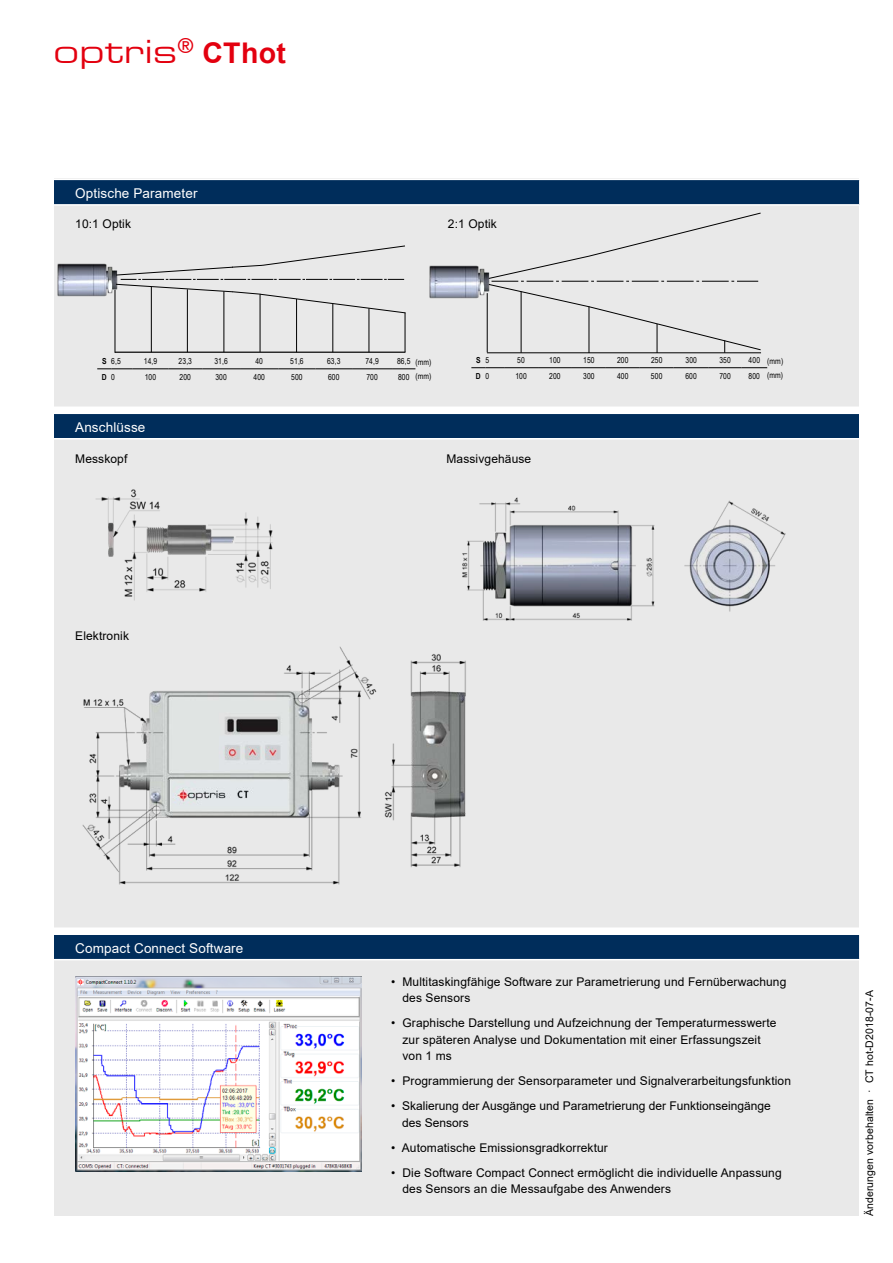
<style>
.page{position:relative;width:893px;height:1263px;background:#fff}
.page>*{position:absolute;margin:0;border:0;box-sizing:border-box;transform-origin:0 0}
.t1{font:31.5px "Eurostile Ex Two Normal";letter-spacing:.01em;color:#e3000f}
.t2{font:13.5px "Arial";letter-spacing:.01em;color:#fff}
.t3{font:12px/16.5px "Arial";letter-spacing:.01em;color:#000}
.t4{font:10.5px "Arial";letter-spacing:.01em;color:#000}
.t5{font:8.25px "Arial Narrow";letter-spacing:.01em;color:#000}
.t6{font:700 8.25px "Arial Narrow";color:#000}
.s1{font-family:"Arial";font-weight:700;font-size:28.5px}
.s2{font-weight:700}
.s3{font-weight:400}
</style>
<div class="page">
<div style="left:54px;top:179px;width:805px;height:1037px;background:#e9e9e9"></div>
<svg style="left:471px;top:367px;width:33px;height:1px"></svg>
<hr style="left:504px;top:367px;width:34px;height:1px;background:#000">
<hr style="left:538px;top:367px;width:34px;height:1px;background:#000">
<hr style="left:572px;top:367px;width:34px;height:1px;background:#000">
<hr style="left:606px;top:367px;width:34px;height:1px;background:#000">
<hr style="left:640px;top:367px;width:34px;height:1px;background:#000">
<hr style="left:674px;top:367px;width:35px;height:1px;background:#000">
<hr style="left:709px;top:367px;width:32px;height:1px;background:#000">
<svg style="left:741px;top:367px;width:26px;height:1px"></svg>
<svg style="left:486px;top:212px;width:275px;height:141px"></svg>
<img style="left:57px;top:263px;width:58px;height:38px">
<img style="left:429px;top:261px;width:64px;height:42px">
<div style="left:54px;top:179px;width:806px;height:26px;background:#002d5b"></div>
<hr style="left:54px;top:179px;width:806px;height:1px;background:#fff">
<svg style="left:859px;top:180px;width:1px;height:24px"></svg>
<hr style="left:54px;top:204px;width:806px;height:2px;background:#fff">
<div style="left:54px;top:413px;width:806px;height:26px;background:#002d5b"></div>
<svg style="left:859px;top:414px;width:1px;height:24px"></svg>
<hr style="left:54px;top:438px;width:806px;height:1px;background:#fff">
<div style="left:47px;top:406px;width:820px;height:8px;background:#fff"></div>
<div style="left:54px;top:934px;width:806px;height:26px;background:#002d5b"></div>
<svg style="left:859px;top:935px;width:1px;height:24px"></svg>
<hr style="left:54px;top:959px;width:806px;height:1px;background:#fff">
<div style="left:47px;top:927px;width:820px;height:8px;background:#fff"></div>
<img style="left:75px;top:977px;width:287px;height:194px">
<img style="left:96px;top:489px;width:177px;height:112px">
<img style="left:462px;top:497px;width:324px;height:124px">
<svg style="left:97px;top:369px;width:36px;height:1px"></svg>
<hr style="left:133px;top:369px;width:35px;height:1px;background:#000">
<hr style="left:168px;top:369px;width:34px;height:1px;background:#000">
<hr style="left:202px;top:369px;width:38px;height:1px;background:#000">
<hr style="left:240px;top:369px;width:39px;height:1px;background:#000">
<hr style="left:279px;top:369px;width:36px;height:1px;background:#000">
<hr style="left:315px;top:369px;width:37px;height:1px;background:#000">
<hr style="left:352px;top:369px;width:40px;height:1px;background:#000">
<svg style="left:392px;top:369px;width:23px;height:1px"></svg>
<svg style="left:115px;top:245px;width:291px;height:69px"></svg>
<hr style="left:151px;top:287px;width:1px;height:65px;background:#000">
<hr style="left:187px;top:289px;width:1px;height:63px;background:#000">
<hr style="left:224px;top:291px;width:1px;height:61px;background:#000">
<hr style="left:260px;top:294px;width:1px;height:58px;background:#000">
<hr style="left:296px;top:299px;width:1px;height:53px;background:#000">
<hr style="left:332px;top:304px;width:1px;height:48px;background:#000">
<hr style="left:369px;top:308px;width:1px;height:44px;background:#000">
<hr style="left:405px;top:313px;width:1px;height:39px;background:#000">
<hr style="left:115px;top:352px;width:290px;height:1px;background:#000">
<hr style="left:115px;top:290px;width:1px;height:63px;background:#000">
<img style="left:82px;top:646px;width:384px;height:239px">
<h1 class="t1" style="left:54px;top:30px;width:234px">optris<sup>®</sup> <span class="s1">CThot</span></h1>
<p class="t2" style="left:75px;top:184px;width:124px">Optische Parameter</p>
<p class="t3" style="left:75px;top:215px;width:57px">10:1 Optik</p>
<p class="t3" style="left:448px;top:215px;width:50px">2:1 Optik</p>
<p class="t5" style="left:102px;top:355px;width:20px"><span class="s2">S</span> 6,5</p>
<p class="t5" style="left:144px;top:355px;width:15px">14,9</p>
<p class="t5" style="left:179px;top:355px;width:15px">23,3</p>
<p class="t5" style="left:214px;top:355px;width:15px">31,6</p>
<p class="t5" style="left:255px;top:355px;width:9px">40</p>
<p class="t5" style="left:290px;top:355px;width:15px">51,6</p>
<p class="t5" style="left:327px;top:355px;width:15px">63,3</p>
<p class="t5" style="left:365px;top:355px;width:15px">74,9</p>
<p class="t5" style="left:397px;top:355px;width:36px">86,5 (mm)</p>
<p class="t6" style="left:102px;top:371px;width:15px">D <span class="s3">0</span></p>
<p class="t5" style="left:145px;top:371px;width:13px">100</p>
<p class="t5" style="left:180px;top:371px;width:13px">200</p>
<p class="t5" style="left:215px;top:371px;width:13px">300</p>
<p class="t5" style="left:254px;top:371px;width:13px">400</p>
<p class="t5" style="left:291px;top:371px;width:13px">500</p>
<p class="t5" style="left:328px;top:371px;width:13px">600</p>
<p class="t5" style="left:366px;top:371px;width:13px">700</p>
<p class="t5" style="left:398px;top:370px;width:35px">800 (mm)</p>
<p class="t2" style="left:75px;top:417px;width:72px">Anschlüsse</p>
<p class="t6" style="left:476px;top:354px;width:15px">S <span class="s3">5</span></p>
<p class="t5" style="left:517px;top:354px;width:9px">50</p>
<p class="t5" style="left:549px;top:354px;width:13px">100</p>
<p class="t5" style="left:583px;top:354px;width:13px">150</p>
<p class="t5" style="left:617px;top:354px;width:13px">200</p>
<p class="t5" style="left:651px;top:354px;width:13px">250</p>
<p class="t5" style="left:685px;top:354px;width:13px">300</p>
<p class="t5" style="left:719px;top:354px;width:13px">350</p>
<p class="t5" style="left:749px;top:355px;width:36px">400 (mm)</p>
<p class="t6" style="left:476px;top:369px;width:15px">D <span class="s3">0</span></p>
<p class="t5" style="left:515px;top:370px;width:13px">100</p>
<p class="t5" style="left:549px;top:370px;width:13px">200</p>
<p class="t5" style="left:583px;top:370px;width:13px">300</p>
<p class="t5" style="left:617px;top:370px;width:13px">400</p>
<p class="t5" style="left:651px;top:370px;width:13px">500</p>
<p class="t5" style="left:685px;top:370px;width:13px">600</p>
<p class="t5" style="left:719px;top:370px;width:13px">700</p>
<p class="t5" style="left:749px;top:369px;width:36px">800 (mm)</p>
<p class="t3" style="left:75px;top:450px;width:54px">Messkopf</p>
<p class="t3" style="left:446px;top:450px;width:86px">Massivgehäuse</p>
<p class="t3" style="left:75px;top:628px;width:55px">Elektronik</p>
<p class="t2" style="left:75px;top:938px;width:170px">Compact Connect Software</p>
<p class="t3" style="left:402px;top:973px;width:385px;text-indent:-11px">• Multitaskingfähige Software zur Parametrierung und Fernüberwachung des Sensors</p>
<p class="t3" style="left:402px;top:1014px;width:376px;text-indent:-11px">• Graphische Darstellung und Aufzeichnung der Temperaturmesswerte zur späteren Analyse und Dokumentation mit einer Erfassungszeit von 1 ms</p>
<p class="t3" style="left:391px;top:1072px;width:401px">• Programmierung der Sensorparameter und Signalverarbeitungsfunktion</p>
<p class="t3" style="left:402px;top:1097px;width:370px;text-indent:-11px">• Skalierung der Ausgänge und Parametrierung der Funktionseingänge des Sensors</p>
<p class="t3" style="left:391px;top:1139px;width:218px">• Automatische Emissionsgradkorrektur</p>
<p class="t3" style="left:402px;top:1164px;width:381px;text-indent:-11px">• Die Software Compact Connect ermöglicht die individuelle Anpassung des Sensors an die Messaufgabe des Anwenders</p>
<p class="t4" style="left:862px;top:1216px;width:228px;rotate:-90deg">Änderungen vorbehalten · CT hot-D2018-07-A</p>
</div>
